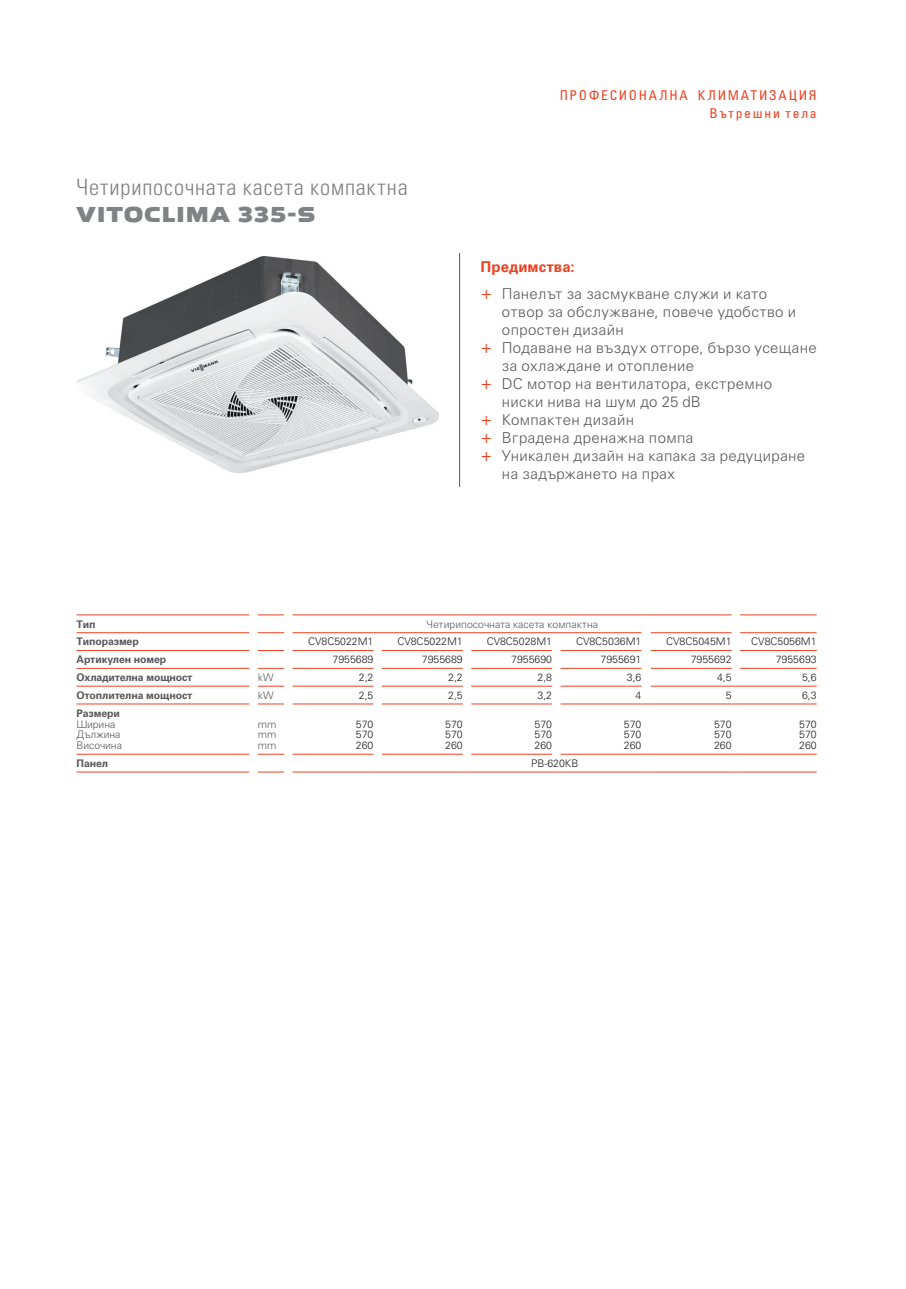
<style>
.page{position:relative;width:906px;height:1289px;background:#fff}
.page>*{position:absolute;margin:0;border:0;box-sizing:border-box;transform-origin:0 0}
.t1{font:22.5px "Univers LTCYR 47 Light Cond";letter-spacing:.04em;color:#808285}
.t2{font:700 22.5px "Viessmann";letter-spacing:.01em;color:#808285}
.t3{font:300 15px "Univers LTCYR 45";letter-spacing:.025em;color:#57585a}
.t4{font:700 15px "Univers LTCYR 65";letter-spacing:.005em;color:#ef4222}
.t5{font:condensed 13.5px/18px "Univers LTCYR 57";letter-spacing:.13em;color:#ef4222;text-align:right}
.t6{font:300 10.5px/10.8px "Univers LTCYR 45";color:#231f20;text-align:justify}
.t7{font:700 10.5px "Univers LTCYR 65";letter-spacing:-.01em;color:#57585a}
.t8{font:300 10.5px/10.8px "Univers LTCYR 45";letter-spacing:-.005em;color:#57585a}
.s1{font-size:18px;color:#ef4222}
</style>
<div class="page">
<hr style="left:77px;top:614px;width:172px;height:1px;background:#ef4222">
<svg style="left:258px;top:614px;width:26px;height:1px"></svg>
<hr style="left:293px;top:614px;width:80px;height:1px;background:#ef4222">
<hr style="left:382px;top:614px;width:81px;height:1px;background:#ef4222">
<hr style="left:471px;top:614px;width:81px;height:1px;background:#ef4222">
<hr style="left:560px;top:614px;width:81px;height:1px;background:#ef4222">
<hr style="left:651px;top:614px;width:80px;height:1px;background:#ef4222">
<hr style="left:740px;top:614px;width:76px;height:1px;background:#ef4222">
<hr style="left:77px;top:632px;width:172px;height:1px;background:#ef4222">
<svg style="left:258px;top:632px;width:26px;height:1px"></svg>
<hr style="left:77px;top:650px;width:172px;height:1px;background:#ef4222">
<svg style="left:258px;top:650px;width:26px;height:1px"></svg>
<hr style="left:293px;top:650px;width:80px;height:1px;background:#ef4222">
<hr style="left:382px;top:650px;width:81px;height:1px;background:#ef4222">
<hr style="left:471px;top:650px;width:81px;height:1px;background:#ef4222">
<hr style="left:560px;top:650px;width:81px;height:1px;background:#ef4222">
<hr style="left:651px;top:650px;width:80px;height:1px;background:#ef4222">
<hr style="left:740px;top:650px;width:76px;height:1px;background:#ef4222">
<hr style="left:77px;top:668px;width:172px;height:1px;background:#ef4222">
<svg style="left:258px;top:668px;width:26px;height:1px"></svg>
<hr style="left:293px;top:668px;width:80px;height:1px;background:#ef4222">
<hr style="left:382px;top:668px;width:81px;height:1px;background:#ef4222">
<hr style="left:471px;top:668px;width:81px;height:1px;background:#ef4222">
<hr style="left:560px;top:668px;width:81px;height:1px;background:#ef4222">
<hr style="left:651px;top:668px;width:80px;height:1px;background:#ef4222">
<hr style="left:740px;top:668px;width:76px;height:1px;background:#ef4222">
<hr style="left:77px;top:686px;width:172px;height:1px;background:#ef4222">
<svg style="left:258px;top:686px;width:26px;height:1px"></svg>
<hr style="left:293px;top:686px;width:80px;height:1px;background:#ef4222">
<hr style="left:382px;top:686px;width:81px;height:1px;background:#ef4222">
<hr style="left:471px;top:686px;width:81px;height:1px;background:#ef4222">
<hr style="left:560px;top:686px;width:81px;height:1px;background:#ef4222">
<hr style="left:651px;top:686px;width:80px;height:1px;background:#ef4222">
<hr style="left:740px;top:686px;width:76px;height:1px;background:#ef4222">
<hr style="left:77px;top:703px;width:172px;height:1px;background:#ef4222">
<svg style="left:258px;top:703px;width:26px;height:1px"></svg>
<hr style="left:293px;top:703px;width:80px;height:1px;background:#ef4222">
<hr style="left:382px;top:703px;width:81px;height:1px;background:#ef4222">
<hr style="left:471px;top:703px;width:81px;height:1px;background:#ef4222">
<hr style="left:560px;top:703px;width:81px;height:1px;background:#ef4222">
<hr style="left:651px;top:703px;width:80px;height:1px;background:#ef4222">
<hr style="left:740px;top:703px;width:76px;height:1px;background:#ef4222">
<hr style="left:77px;top:754px;width:172px;height:1px;background:#ef4222">
<svg style="left:258px;top:754px;width:26px;height:1px"></svg>
<hr style="left:293px;top:754px;width:80px;height:1px;background:#ef4222">
<hr style="left:382px;top:754px;width:81px;height:1px;background:#ef4222">
<hr style="left:471px;top:754px;width:81px;height:1px;background:#ef4222">
<hr style="left:560px;top:754px;width:81px;height:1px;background:#ef4222">
<hr style="left:651px;top:754px;width:80px;height:1px;background:#ef4222">
<hr style="left:740px;top:754px;width:76px;height:1px;background:#ef4222">
<hr style="left:77px;top:771px;width:172px;height:1px;background:#ef4222">
<svg style="left:258px;top:771px;width:26px;height:1px"></svg>
<hr style="left:293px;top:771px;width:80px;height:1px;background:#ef4222">
<hr style="left:382px;top:771px;width:81px;height:1px;background:#ef4222">
<hr style="left:471px;top:771px;width:81px;height:1px;background:#ef4222">
<hr style="left:560px;top:771px;width:81px;height:1px;background:#ef4222">
<hr style="left:651px;top:771px;width:80px;height:1px;background:#ef4222">
<hr style="left:740px;top:771px;width:76px;height:1px;background:#ef4222">
<hr style="left:293px;top:632px;width:80px;height:1px;background:#ef4222">
<hr style="left:382px;top:632px;width:81px;height:1px;background:#ef4222">
<hr style="left:471px;top:632px;width:81px;height:1px;background:#ef4222">
<hr style="left:560px;top:632px;width:81px;height:1px;background:#ef4222">
<hr style="left:651px;top:632px;width:80px;height:1px;background:#ef4222">
<hr style="left:740px;top:632px;width:76px;height:1px;background:#ef4222">
<img style="left:77px;top:256px;width:361px;height:216px">
<hr style="left:459px;top:253px;width:1px;height:234px;background:#57585a">
<h1 class="t1" style="left:77px;top:171px;width:333px">Четирипосочната касета компактна</h1>
<h1 class="t2" style="left:77px;top:199px;width:240px">VITOCLIMA 335-S</h1>
<p class="t5" style="left:560px;top:86px;width:258px">ПРОФЕСИОНАЛНА КЛИМАТИЗАЦИЯ<br>Вътрешни тела</p>
<p class="t4" style="left:480px;top:256px;width:95px">Предимства:</p>
<p class="t3" style="left:480px;top:283px;width:288px"><span class="s1">+</span> Панелът за засмукване служи и като</p>
<p class="t3" style="left:502px;top:301px;width:296px">отвор за обслужване, повече удобство и</p>
<p class="t3" style="left:502px;top:319px;width:123px">опростен дизайн</p>
<p class="t3" style="left:480px;top:337px;width:337px"><span class="s1">+</span> Подаване на въздух отгоре, бързо усещане</p>
<p class="t3" style="left:502px;top:355px;width:194px">за охлаждане и отопление</p>
<p class="t3" style="left:480px;top:373px;width:293px"><span class="s1">+</span> DC мотор на вентилатора, екстремно</p>
<p class="t3" style="left:502px;top:391px;width:200px">ниски нива на шум до 25 dB</p>
<p class="t3" style="left:480px;top:409px;width:155px"><span class="s1">+</span> Компактен дизайн</p>
<p class="t3" style="left:480px;top:427px;width:214px"><span class="s1">+</span> Вградена дренажна помпа</p>
<p class="t3" style="left:480px;top:445px;width:326px"><span class="s1">+</span> Уникален дизайн на капака за редуциране</p>
<p class="t3" style="left:502px;top:463px;width:175px">на задържането на прах</p>
<p class="t7" style="left:77px;top:616px;width:21px">Тип</p>
<p class="t8" style="left:426px;top:618px;width:174px">Четирипосочната касета компактна</p>
<p class="t7" style="left:77px;top:634px;width:64px">Типоразмер</p>
<p class="t6" style="left:308px;top:636px;width:67px">CV8C5022M1</p>
<p class="t6" style="left:397px;top:636px;width:67px">CV8C5022M1</p>
<p class="t6" style="left:487px;top:636px;width:67px">CV8C5028M1</p>
<p class="t6" style="left:576px;top:636px;width:67px">CV8C5036M1</p>
<p class="t6" style="left:666px;top:636px;width:67px">CV8C5045M1</p>
<p class="t6" style="left:751px;top:636px;width:67px">CV8C5056M1</p>
<p class="t7" style="left:77px;top:652px;width:91px">Артикулен номер</p>
<p class="t6" style="left:332px;top:654px;width:42px">7955689</p>
<p class="t6" style="left:422px;top:654px;width:42px">7955689</p>
<p class="t6" style="left:511px;top:654px;width:42px">7955690</p>
<p class="t6" style="left:600px;top:654px;width:42px">7955691</p>
<p class="t6" style="left:690px;top:654px;width:42px">7955692</p>
<p class="t6" style="left:776px;top:654px;width:42px">7955693</p>
<p class="t7" style="left:77px;top:670px;width:117px">Охладителна мощност</p>
<p class="t8" style="left:258px;top:671px;width:17px">kW</p>
<p class="t6" style="left:359px;top:671px;width:16px">2,2</p>
<p class="t6" style="left:448px;top:671px;width:16px">2,2</p>
<p class="t6" style="left:537px;top:671px;width:16px">2,8</p>
<p class="t6" style="left:627px;top:671px;width:16px">3,6</p>
<p class="t6" style="left:717px;top:671px;width:16px">4,5</p>
<p class="t6" style="left:802px;top:671px;width:16px">5,6</p>
<p class="t7" style="left:77px;top:687px;width:117px">Отоплителна мощност</p>
<p class="t8" style="left:258px;top:689px;width:17px">kW</p>
<p class="t6" style="left:359px;top:689px;width:16px">2,5</p>
<p class="t6" style="left:448px;top:689px;width:16px">2,5</p>
<p class="t6" style="left:537px;top:689px;width:16px">3,2</p>
<p class="t6" style="left:635px;top:689px;width:7px">4</p>
<p class="t6" style="left:726px;top:689px;width:7px">5</p>
<p class="t6" style="left:802px;top:689px;width:16px">6,3</p>
<p class="t7" style="left:77px;top:705px;width:45px">Размери</p>
<p class="t8" style="left:77px;top:718px;width:47px">Ширина<br>Дължина<br>Височина</p>
<p class="t8" style="left:258px;top:718px;width:20px;text-align:justify">mm mm mm</p>
<p class="t6" style="left:356px;top:718px;width:19px">570<br>570<br>260</p>
<p class="t6" style="left:445px;top:718px;width:19px">570<br>570<br>260</p>
<p class="t6" style="left:534px;top:718px;width:19px">570<br>570<br>260</p>
<p class="t6" style="left:624px;top:718px;width:19px">570<br>570<br>260</p>
<p class="t6" style="left:714px;top:718px;width:19px">570<br>570<br>260</p>
<p class="t6" style="left:799px;top:718px;width:19px">570<br>570<br>260</p>
<p class="t7" style="left:77px;top:756px;width:33px">Панел</p>
<p class="t6" style="left:531px;top:757px;width:49px">PB-620KB</p>
</div>
